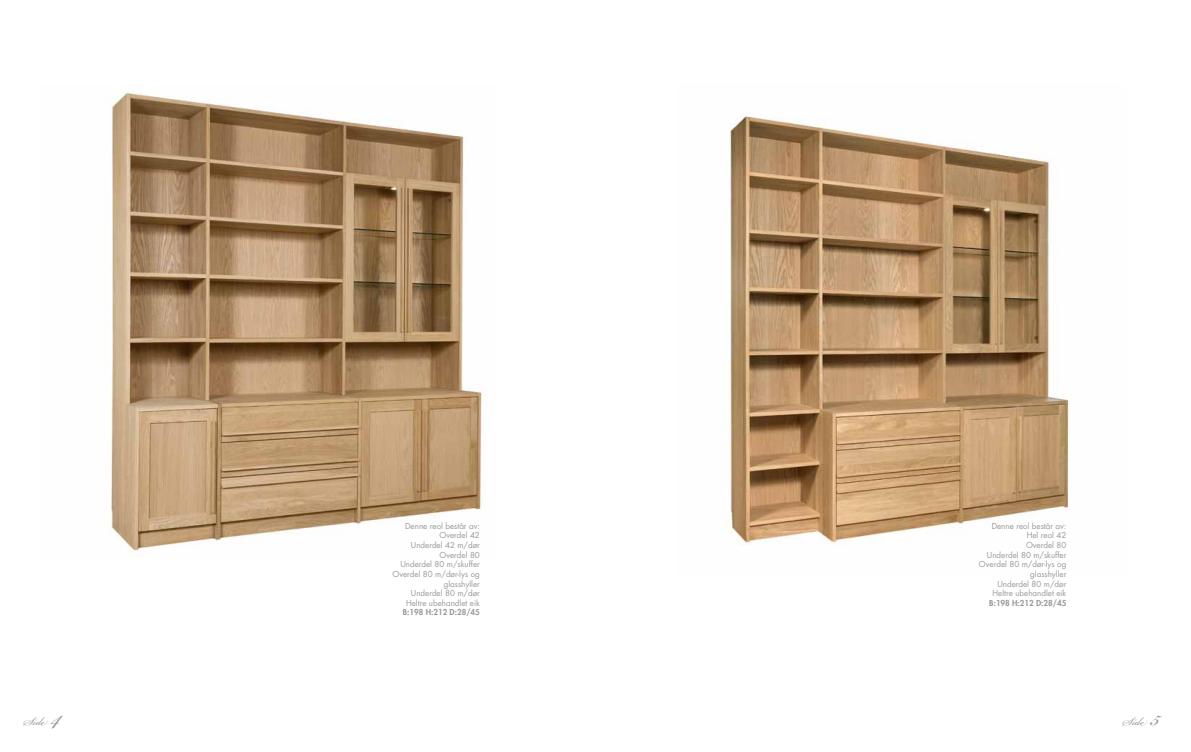
<style>
.page{position:relative;width:1191px;height:752px;background:#fff}
.page>*{position:absolute;margin:0;border:0;box-sizing:border-box;transform-origin:0 0}
.t1{font:35px "Bickham Script Pro";color:#9a999a}
.t2{font:18px "Bickham Script Pro";color:#9a999a}
.t3{font:8px/9.6px "Futura Std";color:#9a999a;text-align:right}
.t4{font:800 8px "Futura Std";color:#9a999a}
</style>
<div class="page">
<img style="left:110px;top:92px;width:375px;height:465px">
<img style="left:727px;top:116px;width:342px;height:429px">
<p class="t3" style="left:392px;top:521px;width:89px">Denne reol består av:<br>Overdel 42<br>Underdel 42 m/dør<br>Overdel 80<br>Underdel 80 m/skuffer<br>Overdel 80 m/dør-lys og glasshyller<br>Underdel 80 m/dør<br>Heltre ubehandlet eik</p>
<p class="t4" style="left:403px;top:607px;width:79px">B:198 H:212 D:28/45</p>
<p class="t3" style="left:979px;top:521px;width:89px">Denne reol består av:<br>Hel reol 42<br>Overdel 80<br>Underdel 80 m/skuffer<br>Overdel 80 m/dør-lys og glasshyller<br>Underdel 80 m/dør<br>Heltre ubehandlet eik</p>
<p class="t4" style="left:989px;top:597px;width:79px">B:198 H:212 D:28/45</p>
<h2 class="t2" style="left:23px;top:708px;width:23px">Side</h2>
<h1 class="t1" style="left:52px;top:692px;width:11px">4</h1>
<h2 class="t2" style="left:1122px;top:708px;width:23px">Side</h2>
<h1 class="t1" style="left:1150px;top:692px;width:11px">5</h1>
</div>
